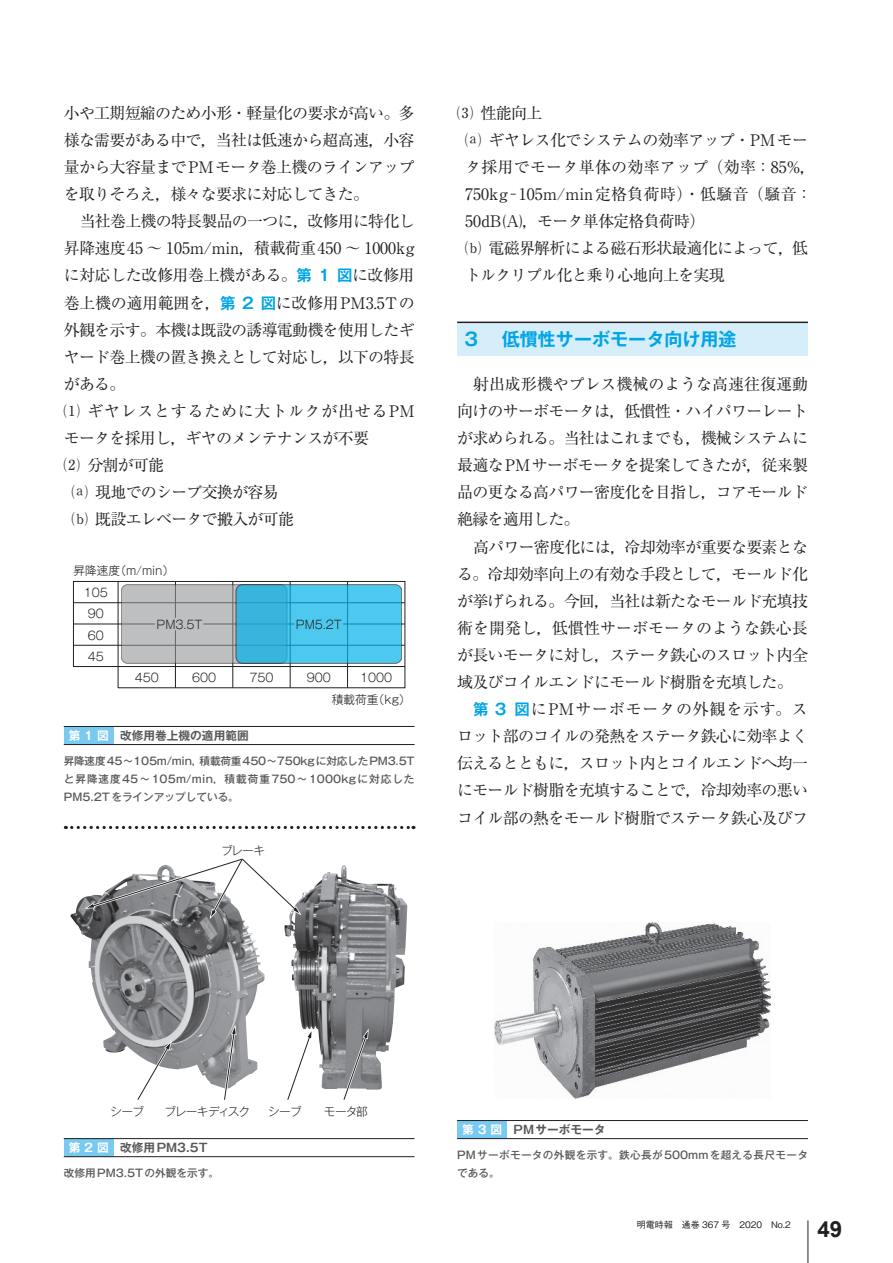
<style>
.page{position:relative;width:893px;height:1263px;background:#fff}
.page>*{position:absolute;margin:0;border:0;box-sizing:border-box;transform-origin:0 0}
.t1{font:700 22.35px "Arial";color:#231f20}
._2_大見出し{font:700 18px "Gothic MB101 Pr 6 N De";color:#00a5e5}
.a_本文{font:15.9px/27.2px "Ryumin Pr 6 N";letter-spacing:-.045em;color:#231f20;text-align:justify}
.a_本文__a{font:15.9px/27.2px "Ryumin Pr 6 N";color:#231f20}
.a_本文__a-2{font:15.9px/27.2px "Ryumin Pr 6 N";letter-spacing:-.045em;color:#231f20}
.a_本文__1{font:15.9px/27.2px "Ryumin Pr 6 N";letter-spacing:.035em;color:#231f20}
.a_本文__1-2{font:15.9px "Ryumin Pr 6 N";letter-spacing:-.045em;color:#231f20}
.t2{font:300 11.7px/21.6px "Gothic MB101 Pr 6 N";color:#231f20}
.キャプション_タイトル{font:700 11.7px "Gothic MB101 Pr 6 N De";color:#57585a}
.キャプション_図表番号{font:700 11.7px "Gothic MB101 Pr 6 N De";letter-spacing:.335em;color:#fff}
.t3{font:300 11.7px "Gothic MB101 Pr 6 N";letter-spacing:-.095em;color:#231f20}
.キャプション_サブ{font:500 10.65px/18px "Gothic MB101 Pr 6 N";letter-spacing:.025em;color:#57585a;text-align:justify}
.キャプション_サブ-2{font:500 10.65px "Gothic MB101 Pr 6 N";color:#57585a}
.t4{font:500 9px "Gothic BBB Pro";color:#231f20}
.s1{font-weight:700}
.s2{font-family:"Gothic MB101 Pr 6 N De";font-weight:700;font-size:15.45px;color:#00a5e5}
.s3{font-weight:300}
</style>
<div class="page">
<hr style="left:808px;top:1220px;width:1px;height:43px;background:#231f20">
<div style="left:457px;top:322px;width:351px;height:34px;background:#d6edfa"></div>
<hr style="left:457px;top:322px;width:351px;height:1px;background:#231f20">
<div style="left:64px;top:726px;width:50px;height:18px;background:#79caf1"></div>
<hr style="left:64px;top:726px;width:351px;height:1px;background:#231f20">
<hr style="left:64px;top:744px;width:351px;height:1px;background:#231f20">
<svg style="left:73px;top:581px;width:332px;height:107px"></svg>
<hr style="left:118px;top:666px;width:287px;height:1px;background:#231f20">
<svg style="left:121px;top:585px;width:166px;height:78px;background:#b9b9bb"></svg>
<div style="left:121px;top:584px;width:166px;height:79px;border:1px solid #231f20;border-radius:6px"></div>
<svg style="left:236px;top:585px;width:166px;height:78px;background:#44c0e6"></svg>
<div style="left:236px;top:584px;width:166px;height:79px;border:1px solid #231f20;border-radius:6px"></div>
<div style="left:64px;top:1138px;width:50px;height:19px;background:#79caf1"></div>
<hr style="left:64px;top:1138px;width:351px;height:1px;background:#231f20">
<hr style="left:64px;top:1156px;width:351px;height:1px;background:#231f20">
<img style="left:70px;top:899px;width:194px;height:189px">
<img style="left:284px;top:865px;width:123px;height:225px">
<svg style="left:222px;top:1021px;width:15px;height:79px"></svg>
<svg style="left:135px;top:1038px;width:39px;height:62px"></svg>
<svg style="left:285px;top:1026px;width:28px;height:74px"></svg>
<svg style="left:341px;top:1026px;width:29px;height:74px;background:#97989a"></svg>
<svg style="left:82px;top:858px;width:222px;height:64px"></svg>
<div style="left:457px;top:1120px;width:50px;height:18px;background:#79caf1"></div>
<hr style="left:457px;top:1120px;width:351px;height:1px;background:#231f20">
<hr style="left:457px;top:1138px;width:351px;height:1px;background:#231f20">
<img style="left:494px;top:922px;width:277px;height:177px">
<svg style="left:72px;top:826px;width:342px;height:3px"></svg>
<p class="a_本文" style="left:64px;top:98px;width:352px">小や工期短縮のため小形・軽量化の要求が高い。多様な需要がある中で<span class="s1">，</span>当社は低速から超高速<span class="s1">，</span>小容量から大容量までPMモータ巻上機のラインアップを取りそろえ<span class="s1">，</span>様々な要求に対応してきた。</p>
<p class="a_本文" style="left:64px;top:207px;width:352px;text-indent:16px">当社巻上機の特長製品の一つに<span class="s1">，</span>改修用に特化し昇降速度45 ～ 105m/min<span class="s1">，</span>積載荷重450 ～ 1000kgに対応した改修用巻上機がある。<span class="s2">第 1 図</span>に改修用巻上機の適用範囲を<span class="s1">，</span><span class="s2">第 2 図</span>に改修用PM3.5Tの外観を示す。本機は既設の誘導電動機を使用したギヤード巻上機の置き換えとして対応し<span class="s1">，</span>以下の特長がある。</p>
<p class="a_本文__1" style="left:64px;top:397px;width:352px">⑴ ギヤレスとするために大トルクが出せるPMモータを採用し<span class="s1">，</span>ギヤのメンテナンスが不要</p>
<p class="a_本文__1-2" style="left:64px;top:453px;width:102px">⑵ 分割が可能</p>
<p class="a_本文__a-2" style="left:72px;top:478px;width:208px">⒜ 現地でのシーブ交換が容易</p>
<p class="a_本文__a-2" style="left:72px;top:505px;width:224px">⒝ 既設エレベータで搬入が可能</p>
<p class="t2" style="left:73px;top:559px;width:102px">昇降速度（m/min）</p>
<p class="t2" style="left:84px;top:581px;width:26px">105</p>
<p class="t2" style="left:88px;top:602px;width:18px">90</p>
<p class="t2" style="left:88px;top:623px;width:18px">60</p>
<p class="t2" style="left:88px;top:644px;width:18px">45</p>
<p class="t2" style="left:156px;top:613px;width:48px">PM3.5T</p>
<p class="t2" style="left:296px;top:613px;width:48px">PM5.2T</p>
<p class="t2" style="left:135px;top:666px;width:26px">450</p>
<p class="t2" style="left:192px;top:666px;width:26px">600</p>
<p class="t2" style="left:249px;top:666px;width:26px">750</p>
<p class="t2" style="left:307px;top:666px;width:26px">900</p>
<p class="t2" style="left:332px;top:666px;width:81px;text-indent:28px">1000<br>積載荷重（kg）</p>
<p class="キャプション_図表番号" style="left:69px;top:726px;width:42px">第1図</p>
<p class="キャプション_タイトル" style="left:120px;top:726px;width:130px">改修用巻上機の適用範囲</p>
<p class="キャプション_サブ" style="left:64px;top:751px;width:352px">昇降速度45～105m/min，積載荷重450～750kgに対応したPM3.5Tと昇降速度45～105m/min，積載荷重750～1000kgに対応したPM5.2Tをラインアップしている。</p>
<p class="t2" style="left:221px;top:838px;width:46px">ブレーキ</p>
<p class="a_本文__1-2" style="left:457px;top:100px;width:87px">⑶ 性能向上</p>
<p class="a_本文__a" style="left:465px;top:125px;width:352px">⒜ ギヤレス化でシステムの効率アップ・PMモータ採用でモータ単体の効率アップ（効率：85%<span class="s1">，<br></span>750kg－105m/min定格負荷時）・低騒音（騒音：<br>50dB<span class="s3">(</span>A<span class="s3">)</span><span class="s1">，</span>モータ単体定格負荷時）</p>
<p class="a_本文__a-2" style="left:465px;top:234px;width:344px">⒝ 電磁界解析による磁石形状最適化によって<span class="s1">，</span>低トルクリプル化と乗り心地向上を実現</p>
<p class="_2_大見出し" style="left:465px;top:324px;width:15px">3</p>
<p class="_2_大見出し" style="left:502px;top:324px;width:236px">低慣性サーボモータ向け用途</p>
<p class="a_本文" style="left:457px;top:369px;width:352px;text-indent:16px">射出成形機やプレス機械のような高速往復運動向けのサーボモータは<span class="s1">，</span>低慣性・ハイパワーレートが求められる。当社はこれまでも<span class="s1">，</span>機械システムに最適なPMサーボモータを提案してきたが<span class="s1">，</span>従来製品の更なる高パワー密度化を目指し<span class="s1">，</span>コアモールド絶縁を適用した。</p>
<p class="a_本文" style="left:457px;top:532px;width:352px;text-indent:16px">高パワー密度化には<span class="s1">，</span>冷却効率が重要な要素となる。冷却効率向上の有効な手段として<span class="s1">，</span>モールド化が挙げられる。今回<span class="s1">，</span>当社は新たなモールド充填技術を開発し<span class="s1">，</span>低慣性サーボモータのような鉄心長が長いモータに対し<span class="s1">，</span>ステータ鉄心のスロット内全域及びコイルエンドにモールド樹脂を充填した。</p>
<p class="a_本文" style="left:457px;top:695px;width:352px;text-indent:16px"><span class="s2">第 3 図</span>にPMサーボモータの外観を示す。スロット部のコイルの発熱をステータ鉄心に効率よく伝えるとともに<span class="s1">，</span>スロット内とコイルエンドへ均一にモールド樹脂を充填することで<span class="s1">，</span>冷却効率の悪いコイル部の熱をモールド樹脂でステータ鉄心及びフ</p>
<p class="t2" style="left:110px;top:1099px;width:36px">シーブ</p>
<p class="t3" style="left:165px;top:1101px;width:87px">ブレーキディスク</p>
<p class="t2" style="left:268px;top:1099px;width:36px">シーブ</p>
<p class="t2" style="left:324px;top:1099px;width:46px">モータ部</p>
<p class="キャプション_図表番号" style="left:69px;top:1138px;width:42px">第2図</p>
<p class="キャプション_タイトル" style="left:120px;top:1138px;width:89px">改修用PM3.5T</p>
<p class="キャプション_サブ-2" style="left:64px;top:1164px;width:157px">改修用PM3.5Tの外観を示す。</p>
<p class="キャプション_図表番号" style="left:462px;top:1120px;width:42px">第3図</p>
<p class="キャプション_タイトル" style="left:513px;top:1120px;width:94px">PMサーボモータ</p>
<p class="キャプション_サブ" style="left:457px;top:1145px;width:352px">PMサーボモータの外観を示す。鉄心長が500mmを超える長尺モータである。</p>
<p class="t4" style="left:637px;top:1218px;width:156px">明電時報　通巻 367 号　2020　No.2</p>
<h1 class="t1" style="left:817px;top:1213px;width:26px">49</h1>
</div>
